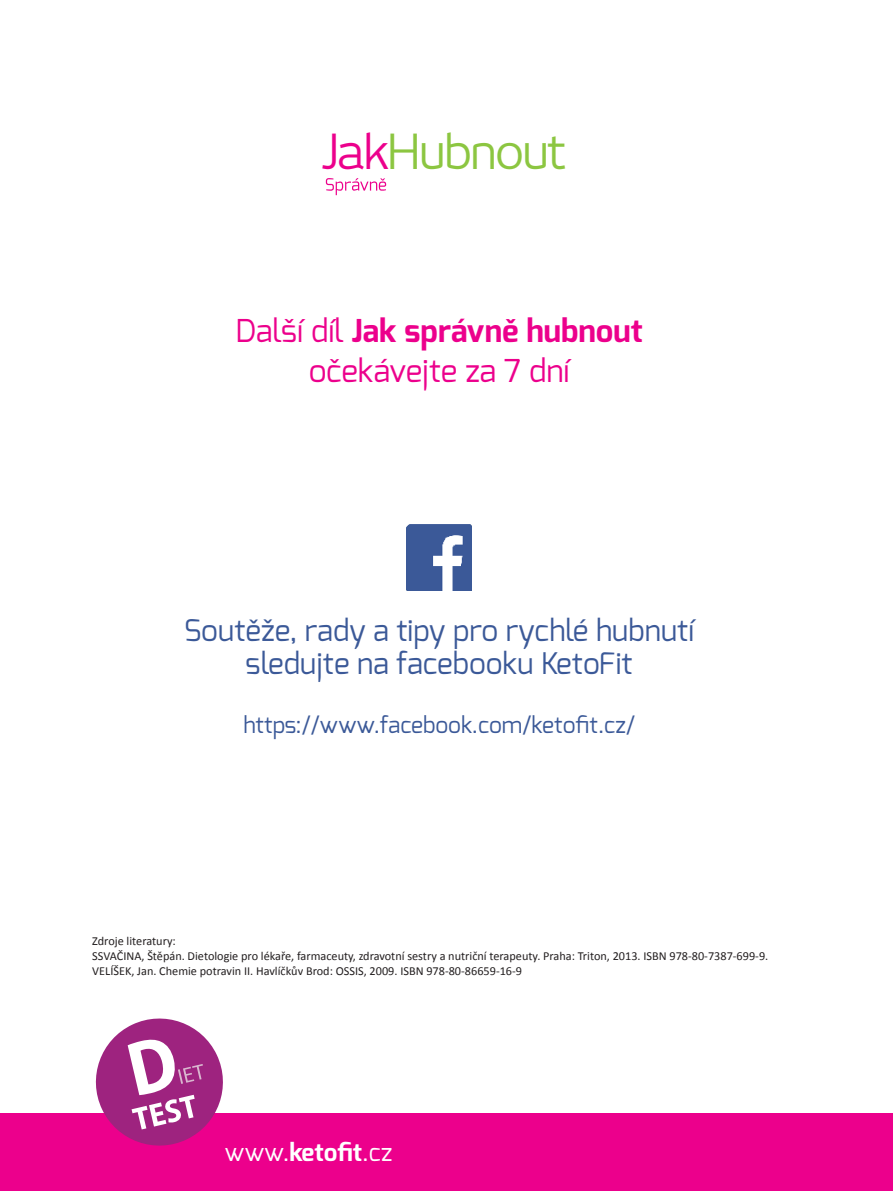
<style>
.page{position:relative;width:893px;height:1191px;background:#fff}
.page>*{position:absolute;margin:0;border:0;box-sizing:border-box;transform-origin:0 0}
.t1{font:47.6px "New June";letter-spacing:-.05em;color:#8cc641}
.t2{font:700 31.5px "Exo";color:#ec008c}
.t3{font:31.5px "Exo";color:#ec008c}
.t4{font:29.75px/33.2px "Exo";color:#3b5998;text-align:center}
.t5{font:24.5px "Exo";color:#fff}
.t6{font:22.75px "Exo";color:#3b5998}
.t7{font:12.25px "Calibri";color:#231f20}
.s1{color:#ec008c}
.s2{font-weight:400}
.s3{font-weight:700}
</style>
<div class="page">
<div style="left:0;top:1112px;width:893px;height:79px;background:#ec008c"></div>
<svg style="left:87px;top:1018px;width:145px;height:128px"></svg>
<svg style="left:326px;top:178px;width:60px;height:17px"></svg>
<img style="left:406px;top:525px;width:65px;height:65px">
<p class="t1" style="left:322px;top:124px;width:246px"><span class="s1">Jak</span>Hubnout</p>
<p class="t2" style="left:236px;top:310px;width:409px"><span class="s2">Další díl</span> Jak správně hubnout</p>
<p class="t3" style="left:309px;top:351px;width:263px">očekávejte za 7 dní</p>
<p class="t4" style="left:184px;top:613px;width:512px">Soutěže, rady a tipy pro rychlé hubnutí sledujte na facebooku KetoFit</p>
<p class="t6" style="left:243px;top:710px;width:393px">https://www.facebook.com/ketofit.cz/</p>
<p class="t7" style="left:92px;top:933px;width:85px">Zdroje literatury:</p>
<p class="t7" style="left:92px;top:948px;width:678px">SSVAČINA, Štěpán. Dietologie pro lékaře, farmaceuty, zdravotní sestry a nutriční terapeuty. Praha: Triton, 2013. ISBN 978-80-7387-699-9.</p>
<p class="t7" style="left:92px;top:963px;width:431px">VELÍŠEK, Jan. Chemie potravin II. Havlíčkův Brod: OSSIS, 2009. ISBN 978-80-86659-16-9</p>
<h3 class="t5" style="left:225px;top:1136px;width:169px">www.<span class="s3">ketofit</span>.cz</h3>
</div>
